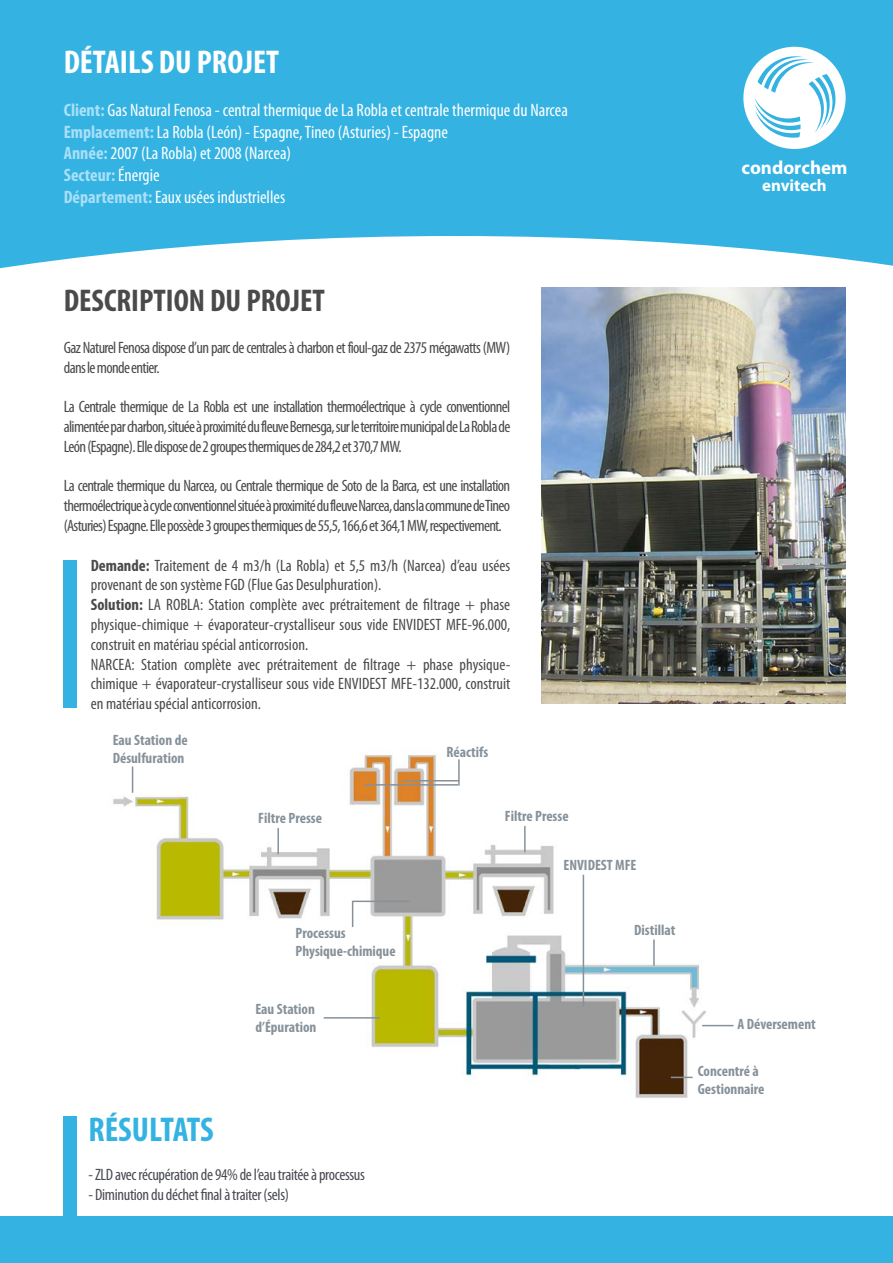
<style>
.page{position:relative;width:893px;height:1263px;background:#fff}
.page>*{position:absolute;margin:0;border:0;box-sizing:border-box;transform-origin:0 0}
.t1{font:700 condensed 34.5px "Myriad Pro";color:#34b3e3}
.t2{font:700 condensed 33px "Myriad Pro";color:#fff}
.t3{font:700 condensed 31.5px "Myriad Pro";color:#4a4a4a}
.t4{font:700 18.9px "Myriad Pro";color:#fff}
.t5{font:condensed 18px/21.6px "Myriad Pro";color:#fff}
.t6{font:700 16.8px "Myriad Pro";color:#fff}
.t7{font:condensed 16.5px/19.8px "Myriad Pro";letter-spacing:-.04em;color:#4a4a4a;text-align:justify}
.t8{font:condensed 16.5px/19.8px "Myriad Pro";color:#4a4a4a}
.t9{font:condensed 16.5px "Myriad Pro";letter-spacing:-.02em;color:#494b52}
.t10{font:700 condensed 15px/18px "Myriad Pro";color:#86919a}
.s1{font-weight:700;color:#aae0f7}
.s2{font-weight:700}
</style>
<div class="page">
<div style="left:0;top:0;width:893px;height:236px;background:#34b3e3"></div>
<svg style="left:0;top:236px;width:893px;height:472px"></svg>
<img style="left:113px;top:753px;width:613px;height:345px">
<img style="left:541px;top:288px;width:305px;height:416px">
<div style="left:64px;top:560px;width:13px;height:148px;background:#34b3e3"></div>
<div style="left:64px;top:1116px;width:13px;height:146px;background:#34b3e3"></div>
<div style="left:0;top:1216px;width:893px;height:47px;background:#34b3e3"></div>
<svg style="left:132px;top:766px;width:1px;height:27px"></svg>
<hr style="left:277px;top:828px;width:2px;height:26px;background:#86919a">
<hr style="left:524px;top:826px;width:2px;height:26px;background:#86919a">
<hr style="left:458px;top:759px;width:2px;height:26px;background:#86919a">
<hr style="left:365px;top:784px;width:93px;height:1px;background:#86919a">
<hr style="left:403px;top:780px;width:56px;height:1px;background:#86919a">
<svg style="left:352px;top:901px;width:1px;height:26px"></svg>
<hr style="left:353px;top:900px;width:56px;height:2px;background:#86919a">
<hr style="left:324px;top:1017px;width:56px;height:1px;background:#86919a">
<hr style="left:702px;top:1025px;width:31px;height:1px;background:#86919a">
<svg style="left:671px;top:1077px;width:22px;height:1px"></svg>
<hr style="left:653px;top:939px;width:2px;height:27px;background:#86919a">
<hr style="left:583px;top:875px;width:1px;height:132px;background:#86919a">
<div style="left:743px;top:47px;width:103px;height:102px;background:#fff;border-radius:50%"></div>
<svg style="left:754px;top:56px;width:81px;height:82px"></svg>
<h2 class="t2" style="left:64px;top:44px;width:217px">DÉTAILS DU PROJET</h2>
<p class="t5" style="left:64px;top:99px;width:506px"><span class="s1">Client:</span> Gas Natural Fenosa - central thermique de La Robla et centrale thermique du Narcea <span class="s1">Emplacement:</span> La Robla (León) - Espagne, Tineo (Asturies) - Espagne<br><span class="s1">Année:</span> 2007 (La Robla) et 2008 (Narcea)<br><span class="s1">Secteur:</span> Énergie<br><span class="s1">Département:</span> Eaux usées industrielles</p>
<p class="t4" style="left:742px;top:157px;width:107px">condorchem</p>
<p class="t6" style="left:762px;top:176px;width:66px">envitech</p>
<h3 class="t3" style="left:64px;top:283px;width:263px">DESCRIPTION DU PROJET</h3>
<p class="t7" style="left:64px;top:337px;width:448px">Gaz Naturel Fenosa dispose d’un parc de centrales à charbon et fioul-gaz de 2375 mégawatts (MW) dans le monde entier.</p>
<p class="t7" style="left:64px;top:397px;width:448px">La Centrale thermique de La Robla est une installation thermoélectrique à cycle conventionnel alimentée par charbon, située à proximité du fleuve Bernesga, sur le territoire municipal de La Robla de León (Espagne). Elle dispose de 2 groupes thermiques de 284,2 et 370,7 MW.</p>
<p class="t7" style="left:64px;top:476px;width:448px">La centrale thermique du Narcea, ou Centrale thermique de Soto de la Barca, est une installation thermoélectrique à cycle conventionnel située à proximité du fleuve Narcea, dans la commune de Tineo (Asturies) Espagne. Elle possède 3 groupes thermiques de 55,5, 166,6 et 364,1 MW, respectivement.</p>
<p class="t8" style="left:91px;top:555px;width:421px;text-indent:-27px"><span class="s2">• Demande:</span> Traitement de 4 m3/h (La Robla) et 5,5 m3/h (Narcea) d’eau usées provenant de son système FGD (Flue Gas Desulphuration).</p>
<p class="t7" style="left:91px;top:595px;width:421px;text-indent:-27px"><span class="s2">• Solution:</span> LA ROBLA: Station complète avec prétraitement de filtrage + phase physique-chimique + évaporateur-crystalliseur sous vide ENVIDEST MFE-96.000, construit en matériau spécial anticorrosion.</p>
<p class="t7" style="left:91px;top:654px;width:421px;text-indent:-27px">• NARCEA: Station complète avec prétraitement de filtrage + phase physique&shy;chimique + évaporateur-crystalliseur sous vide ENVIDEST MFE-132.000, construit en matériau spécial anticorrosion.</p>
<p class="t10" style="left:113px;top:731px;width:76px">Eau Station de<br>Désulfuration</p>
<p class="t10" style="left:446px;top:743px;width:43px">Réactifs</p>
<p class="t10" style="left:258px;top:809px;width:65px">Filtre Presse</p>
<p class="t10" style="left:505px;top:807px;width:65px">Filtre Presse</p>
<p class="t10" style="left:296px;top:924px;width:102px">Processus<br>Physique-chimique</p>
<p class="t10" style="left:255px;top:1000px;width:63px">Eau Station d’Épuration</p>
<p class="t10" style="left:563px;top:856px;width:74px">ENVIDEST MFE</p>
<p class="t10" style="left:634px;top:921px;width:43px">Distillat</p>
<h1 class="t1" style="left:88px;top:1110px;width:127px">RÉSULTATS</h1>
<p class="t9" style="left:88px;top:1165px;width:278px">- ZLD avec récupération de 94% de l’eau traitée à processus</p>
<p class="t9" style="left:88px;top:1185px;width:202px">- Diminution du déchet final à traiter (sels)</p>
<p class="t10" style="left:738px;top:1016px;width:80px">A Déversement</p>
<p class="t10" style="left:698px;top:1062px;width:68px">Concentré à<br>Gestionnaire</p>
</div>
